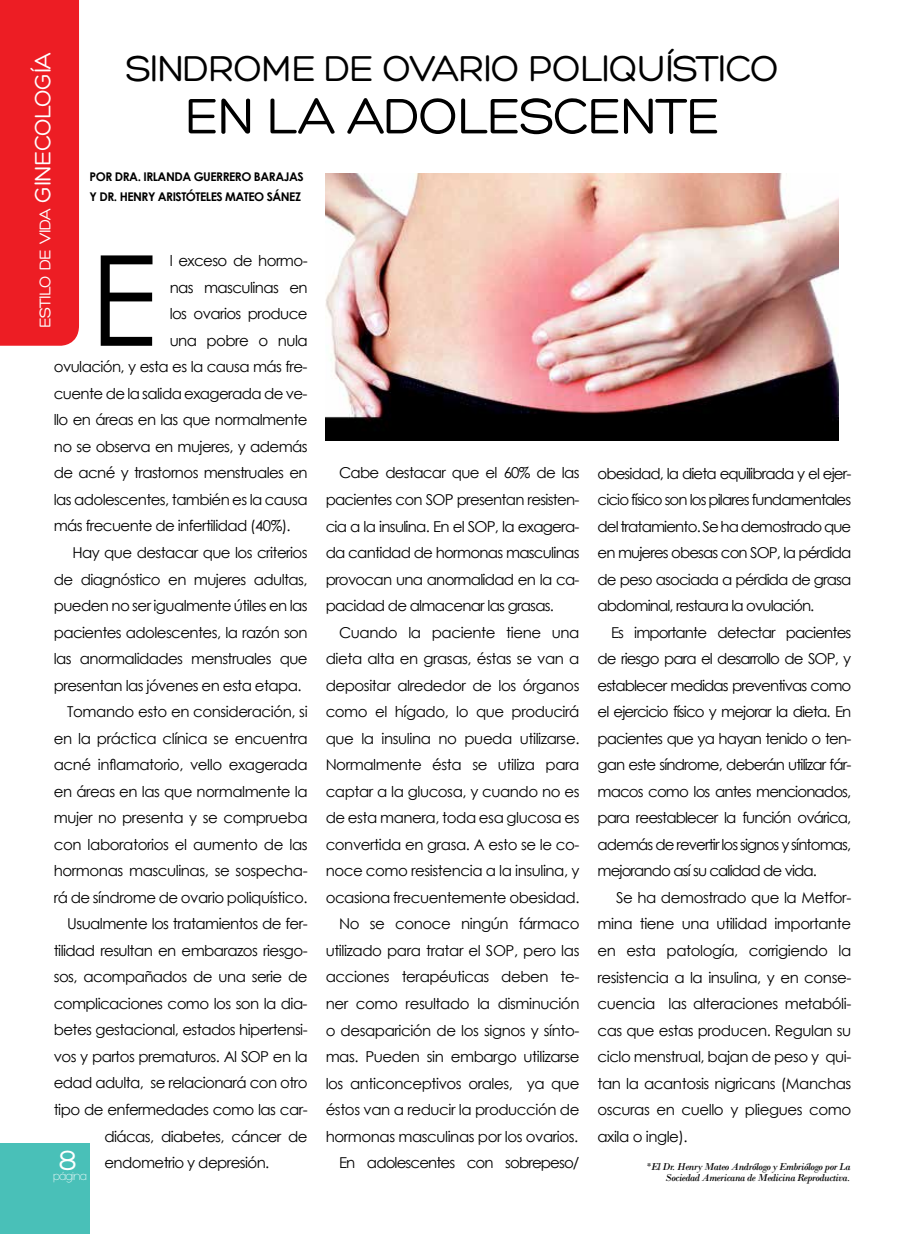
<style>
.page{position:relative;width:915px;height:1234px;background:#fff}
.page>*{position:absolute;margin:0;border:0;box-sizing:border-box;transform-origin:0 0}
.t1{font:125.7px "Century Gothic";color:#000}
.t2{font:54px "Hero";letter-spacing:-.03em;color:#000}
.t3{font:39px "Hero";letter-spacing:-.03em;color:#000}
.t4{font:30px "Hero";color:#fff}
.t5{font:16.8px "Hero";letter-spacing:-.05em;color:#fff}
.t6{font:15px/26.5px "Century Gothic";letter-spacing:-.04em;color:#000;text-align:justify}
.t7{font:700 12px/19.5px "Century Gothic";letter-spacing:-.04em;color:#000}
.t8{font:300 12px "Hero";letter-spacing:-.09em;color:#fff}
.t9{font:italic 10.5px/10.5px "Bodoni";letter-spacing:-.04em;color:#000;text-align:right}
.s1{font-size:24px}
</style>
<div class="page">
<img style="left:326px;top:173px;width:512px;height:268px">
<div style="left:0;top:1142px;width:89px;height:91px;background:#49c0b8"></div>
<div style="left:0;top:0;width:79px;height:345px;background:#ed1d24"></div>
<h3 class="t3" style="left:126px;top:48px;width:654px">SINDROME DE OVARIO POLIQUÍSTICO</h3>
<h2 class="t2" style="left:184px;top:88px;width:537px">EN LA ADOLESCENTE</h2>
<p class="t5" style="left:37px;top:328px;width:277px;rotate:-90deg">estilo de vida <span class="s1">GINECOLOGÍA</span></p>
<p class="t7" style="left:90px;top:166px;width:215px">POR DRA. IRLANDA GUERRERO BARAJAS<br>Y DR. HENRY ARISTÓTELES MATEO SÁNEZ</p>
<h1 class="t1" style="left:90px;top:212px;width:69px">E</h1>
<p class="t6" style="left:170px;top:247px;width:139px">l exceso de hormo-</p>
<p class="t6" style="left:170px;top:274px;width:139px">nas masculinas en</p>
<p class="t6" style="left:170px;top:300px;width:139px">los ovarios produce</p>
<p class="t6" style="left:170px;top:327px;width:139px">una pobre o nula</p>
<p class="t6" style="left:54px;top:353px;width:255px">ovulación, y esta es la causa más fre-</p>
<p class="t6" style="left:54px;top:380px;width:255px">cuente de la salida exagerada de ve-</p>
<p class="t6" style="left:54px;top:406px;width:255px">llo en áreas en las que normalmente</p>
<p class="t6" style="left:54px;top:433px;width:255px">no se observa en mujeres, y además</p>
<p class="t6" style="left:54px;top:459px;width:255px">de acné y trastornos menstruales en</p>
<p class="t6" style="left:54px;top:486px;width:255px">las adolescentes, también es la causa</p>
<p class="t6" style="left:54px;top:512px;width:238px">más frecuente de infertilidad (40%).</p>
<p class="t6" style="left:72px;top:539px;width:236px">Hay que destacar que los criterios</p>
<p class="t6" style="left:54px;top:565px;width:255px">de diagnóstico en mujeres adultas,</p>
<p class="t6" style="left:54px;top:592px;width:255px">pueden no ser igualmente útiles en las</p>
<p class="t6" style="left:54px;top:618px;width:255px">pacientes adolescentes, la razón son</p>
<p class="t6" style="left:54px;top:645px;width:255px">las anormalidades menstruales que</p>
<p class="t6" style="left:54px;top:671px;width:249px">presentan las jóvenes en esta etapa.</p>
<p class="t6" style="left:67px;top:698px;width:242px">Tomando esto en consideración, si</p>
<p class="t6" style="left:54px;top:724px;width:255px">en la práctica clínica se encuentra</p>
<p class="t6" style="left:54px;top:751px;width:255px">acné inflamatorio, vello exagerada</p>
<p class="t6" style="left:54px;top:777px;width:255px">en áreas en las que normalmente la</p>
<p class="t6" style="left:54px;top:804px;width:255px">mujer no presenta y se comprueba</p>
<p class="t6" style="left:54px;top:830px;width:255px">con laboratorios el aumento de las</p>
<p class="t6" style="left:54px;top:857px;width:255px">hormonas masculinas, se sospecha-</p>
<p class="t6" style="left:54px;top:883px;width:255px">rá de síndrome de ovario poliquístico.</p>
<p class="t6" style="left:67px;top:910px;width:242px">Usualmente los tratamientos de fer-</p>
<p class="t6" style="left:54px;top:936px;width:255px">tilidad resultan en embarazos riesgo-</p>
<p class="t6" style="left:54px;top:963px;width:255px">sos, acompañados de una serie de</p>
<p class="t6" style="left:54px;top:989px;width:255px">complicaciones como los son la dia-</p>
<p class="t6" style="left:54px;top:1016px;width:255px">betes gestacional, estados hipertensi-</p>
<p class="t6" style="left:54px;top:1042px;width:255px">vos y partos prematuros. Al SOP en la</p>
<p class="t6" style="left:54px;top:1069px;width:255px">edad adulta, se relacionará con otro</p>
<p class="t6" style="left:54px;top:1095px;width:255px">tipo de enfermedades como las car-</p>
<p class="t6" style="left:104px;top:1122px;width:205px">diácas, diabetes, cáncer de</p>
<p class="t6" style="left:104px;top:1148px;width:166px">endometrio y depresión.</p>
<p class="t6" style="left:325px;top:459px;width:255px;text-indent:14px">Cabe destacar que el 60% de las pacientes con SOP presentan resisten&shy;cia a la insulina. En el SOP, la exagera&shy;da cantidad de hormonas masculinas provocan una anormalidad en la ca&shy;pacidad de almacenar las grasas.</p>
<p class="t6" style="left:325px;top:618px;width:255px;text-align:right">Cuando la paciente tiene una dieta alta en grasas, éstas se van a depositar alrededor de los órganos como el hígado, lo que producirá que la insulina no pueda utilizarse.<br>Normalmente ésta se utiliza para captar a la glucosa, y cuando no es de esta manera, toda esa glucosa es convertida en grasa. A esto se le co&shy;noce como resistencia a la insulina, y ocasiona frecuentemente obesidad.<br>No se conoce ningún fármaco utilizado para tratar el SOP, pero las acciones terapéuticas deben te&shy;ner como resultado la disminución o desaparición de los signos y sínto&shy;mas. Pueden sin embargo utilizarse los anticonceptivos orales, ya que éstos van a reducir la producción de hormonas masculinas por los ovarios.<br>En adolescentes con sobrepeso/</p>
<p class="t6" style="left:597px;top:459px;width:255px">obesidad, la dieta equilibrada y el ejer&shy;cicio físico son los pilares fundamentales del tratamiento. Se ha demostrado que en mujeres obesas con SOP, la pérdida de peso asociada a pérdida de grasa abdominal, restaura la ovulación.</p>
<p class="t6" style="left:597px;top:618px;width:255px;text-indent:14px">Es importante detectar pacientes de riesgo para el desarrollo de SOP, y establecer medidas preventivas como el ejercicio físico y mejorar la dieta. En pacientes que ya hayan tenido o ten&shy;gan este síndrome, deberán utilizar fár&shy;macos como los antes mencionados, para reestablecer la función ovárica, además de revertir los signos y síntomas, mejorando así su calidad de vida.</p>
<p class="t6" style="left:597px;top:883px;width:255px;text-indent:19px">Se ha demostrado que la Metfor&shy;mina tiene una utilidad importante en esta patología, corrigiendo la resistencia a la insulina, y en conse&shy;cuencia las alteraciones metabóli&shy;cas que estas producen. Regulan su ciclo menstrual, bajan de peso y qui&shy;tan la acantosis nigricans (Manchas oscuras en cuello y pliegues como axila o ingle).</p>
<h3 class="t4" style="left:58px;top:1144px;width:20px">8</h3>
<p class="t8" style="left:53px;top:1169px;width:36px">página</p>
<p class="t9" style="left:646px;top:1161px;width:206px">*El Dr. Henry Mateo Andrólogo y Embriólogo por La<br>Sociedad Americana de Medicina Reproductiva.</p>
</div>
